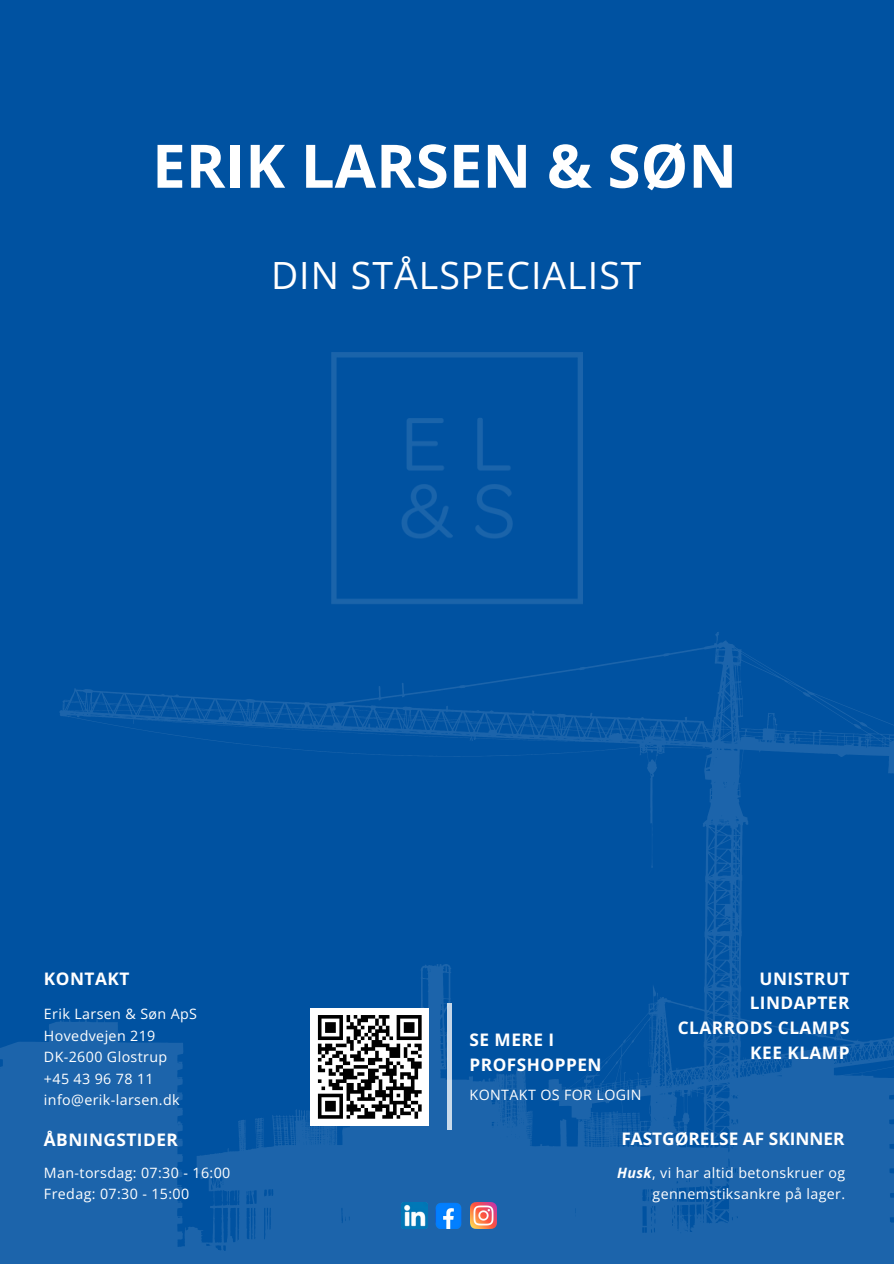
<style>
.page{position:relative;width:894px;height:1264px;background:#fff}
.page>*{position:absolute;margin:0;border:0;box-sizing:border-box;transform-origin:0 0}
.t1{font:700 60px "Open Sans";color:#fff}
.t2{font:37.5px "Open Sans";letter-spacing:.025em;color:#fff}
.t3{font:700 17.25px/24.8px "Open Sans";letter-spacing:.025em;color:#fff}
.t4{font:700 17.25px "Open Sans";color:#fff}
.t5{font:14.25px/21.3px "Open Sans";letter-spacing:.025em;color:#fff;text-align:right}
.s1{font-weight:700;font-style:italic}
</style>
<div class="page">
<div style="left:0;top:0;width:893px;height:1263px;background:#0052a1"></div>
<svg style="left:0;top:632px;width:893px;height:631px"></svg>
<div style="left:446px;top:1003px;width:5px;height:126px;background:#c5d7e9"></div>
<div style="left:311px;top:1007px;width:117px;height:118px;background:#fff"></div>
<svg style="left:317px;top:1015px;width:105px;height:104px"></svg>
<img style="left:331px;top:353px;width:251px;height:251px">
<img style="left:401px;top:1202px;width:26px;height:26px">
<img style="left:435px;top:1202px;width:27px;height:26px">
<img style="left:470px;top:1202px;width:26px;height:26px">
<p class="t1" style="left:152px;top:124px;width:586px">ERIK LARSEN &amp; SØN</p>
<p class="t2" style="left:271px;top:248px;width:372px">DIN STÅLSPECIALIST</p>
<h2 class="t3" style="left:44px;top:965px;width:87px">KONTAKT</h2>
<p class="t5" style="left:44px;top:1003px;width:154px">Erik Larsen &amp; Søn ApS</p>
<p class="t5" style="left:44px;top:1024px;width:113px">Hovedvejen 219</p>
<h3 class="t5" style="left:44px;top:1045px;width:125px">DK-2600 Glostrup</h3>
<p class="t5" style="left:44px;top:1067px;width:111px">+45 43 96 78 11</p>
<p class="t5" style="left:44px;top:1088px;width:137px">info@erik-larsen.dk</p>
<p class="t3" style="left:44px;top:1126px;width:135px">ÅBNINGSTIDER</p>
<p class="t5" style="left:44px;top:1161px;width:188px">Man-torsdag: 07:30 - 16:00</p>
<p class="t5" style="left:44px;top:1183px;width:147px">Fredag: 07:30 - 15:00</p>
<h1 class="t3" style="left:469px;top:1026px;width:133px">SE MERE I<br>PROFSHOPPEN</h1>
<h3 class="t3" style="left:677px;top:965px;width:173px;text-align:right">UNISTRUT<br>LINDAPTER<br>CLARRODS CLAMPS<br>KEE KLAMP</h3>
<p class="t5" style="left:469px;top:1083px;width:173px">KONTAKT OS FOR LOGIN</p>
<h3 class="t4" style="left:621px;top:1126px;width:225px">FASTGØRELSE AF SKINNER</h3>
<p class="t5" style="left:617px;top:1161px;width:229px"><span class="s1">Husk</span>, vi har altid betonskruer og gennemstiksankre på lager.</p>
</div>
